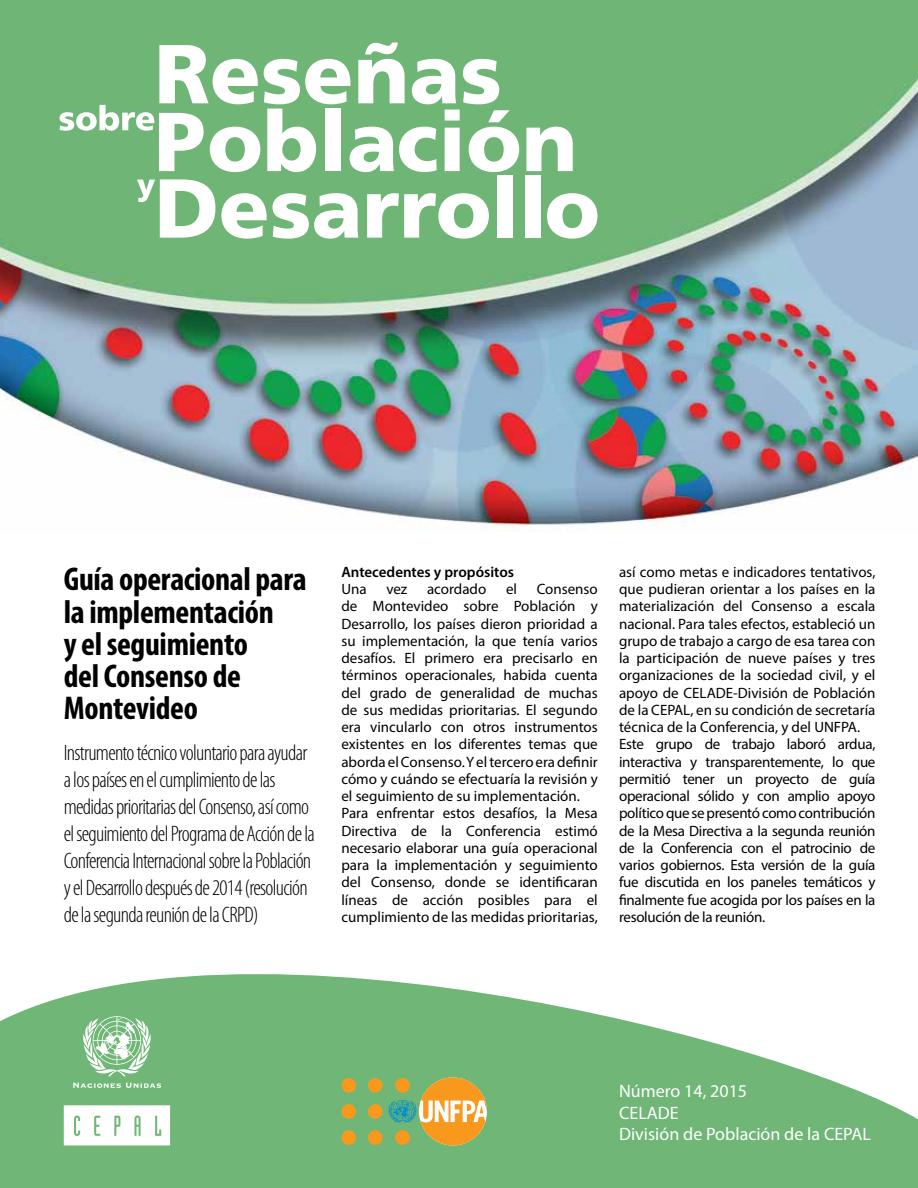
<style>
.page{position:relative;width:918px;height:1188px;background:#fff}
.page>*{position:absolute;margin:0;border:0;box-sizing:border-box;transform-origin:0 0}
.t1{font:700 condensed 33px/32.2px "Myriad Pro";letter-spacing:-.01em;color:#000}
.t2{font:300 condensed 22.5px/27px "Myriad Pro";letter-spacing:-.03em;color:#000}
.t3{font:18px/21.6px "Myriad Pro";color:#fff}
.t4{font:15px/17.2px "Myriad Pro";letter-spacing:-.02em;color:#000}
.t5{font:15px/17.2px "Myriad Pro";color:#000}
.t6{font:600 15px "Myriad Pro";color:#000}
</style>
<div class="page">
<svg style="left:0;top:974px;width:918px;height:214px;fill:#6fb677"></svg>
<div style="left:368px;top:1104px;width:15px;height:15px;background:#f8991d;border-radius:50%"></div>
<div style="left:368px;top:1130px;width:15px;height:15px;background:#f8991d;border-radius:50%"></div>
<div style="left:368px;top:1078px;width:15px;height:15px;background:#f8991d;border-radius:50%"></div>
<div style="left:341px;top:1104px;width:15px;height:15px;background:#f8991d;border-radius:50%"></div>
<div style="left:341px;top:1130px;width:15px;height:15px;background:#f8991d;border-radius:50%"></div>
<div style="left:341px;top:1078px;width:15px;height:15px;background:#f8991d;border-radius:50%"></div>
<svg style="left:389px;top:1077px;width:98px;height:68px"></svg>
<svg style="left:83px;top:1016px;width:68px;height:60px"></svg>
<svg style="left:73px;top:1083px;width:88px;height:5px"></svg>
<div style="left:65px;top:1106px;width:104px;height:39px;background:#fff"></div>
<div style="left:64px;top:1105px;width:106px;height:40px;border:2px solid #fff"></div>
<svg style="left:74px;top:1116px;width:6px;height:20px"></svg>
<svg style="left:94px;top:1116px;width:6px;height:20px"></svg>
<svg style="left:114px;top:1116px;width:6px;height:20px"></svg>
<svg style="left:134px;top:1116px;width:7px;height:20px"></svg>
<svg style="left:155px;top:1116px;width:6px;height:20px"></svg>
<img style="left:0;top:0;width:918px;height:532px">
<svg style="left:137px;top:179px;width:78px;height:59px"></svg>
<svg style="left:221px;top:193px;width:137px;height:46px"></svg>
<svg style="left:367px;top:193px;width:122px;height:46px"></svg>
<div style="left:498px;top:175px;width:15px;height:63px;background:#fff"></div>
<div style="left:526px;top:175px;width:15px;height:63px;background:#fff"></div>
<svg style="left:547px;top:193px;width:51px;height:46px"></svg>
<svg style="left:60px;top:43px;width:459px;height:129px"></svg>
<svg style="left:526px;top:127px;width:47px;height:44px"></svg>
<h1 class="t1" style="left:64px;top:562px;width:245px">Guía operacional para la implementación<br>y el seguimiento<br>del Consenso de<br>Montevideo</h1>
<p class="t6" style="left:341px;top:562px;width:174px">Antecedentes y propósitos</p>
<p class="t5" style="left:341px;top:580px;width:27px">Una</p>
<p class="t5" style="left:386px;top:580px;width:22px">vez</p>
<p class="t5" style="left:427px;top:580px;width:61px">acordado</p>
<p class="t5" style="left:506px;top:580px;width:13px">el</p>
<p class="t5" style="left:341px;top:580px;width:258px;text-indent:195px">Consenso de Montevideo sobre Población y Desarrollo, los países dieron prioridad a su implementación, la que tenía varios desafíos. El primero era precisarlo en términos operacionales, habida cuenta del grado de generalidad de muchas de sus medidas prioritarias. El segundo era vincularlo con otros instrumentos existentes en los diferentes temas que aborda el Consenso. Y el tercero era definir cómo y cuándo se efectuaría la revisión y el seguimiento de su implementación.<br>Para enfrentar estos desafíos, la Mesa Directiva de la Conferencia estimó necesario elaborar una guía operacional para la implementación y seguimiento del Consenso, donde se identificaran líneas de acción posibles para el cumplimiento de las medidas prioritarias,</p>
<p class="t2" style="left:64px;top:739px;width:253px">Instrumento técnico voluntario para ayudar a los países en el cumplimiento de las medidas prioritarias del Consenso, así como el seguimiento del Programa de Acción de la Conferencia Internacional sobre la Población y el Desarrollo después de 2014 (resolución de la segunda reunión de la CRPD)</p>
<p class="t4" style="left:619px;top:563px;width:258px">así como metas e indicadores tentativos, que pudieran orientar a los países en la materialización del Consenso a escala nacional. Para tales efectos, estableció un grupo de trabajo a cargo de esa tarea con la participación de nueve países y tres organizaciones de la sociedad civil, y el apoyo de CELADE-División de Población de la CEPAL, en su condición de secretaría técnica de la Conferencia, y del UNFPA.<br>Este grupo de trabajo laboró ardua, interactiva y transparentemente, lo que permitió tener un proyecto de guía operacional sólido y con amplio apoyo político que se presentó como contribución de la Mesa Directiva a la segunda reunión de la Conferencia con el patrocinio de varios gobiernos. Esta versión de la guía fue discutida en los paneles temáticos y finalmente fue acogida por los países en la resolución de la reunión.</p>
<p class="t3" style="left:619px;top:1080px;width:253px">Número 14, 2015<br>CELADE<br>División de Población de la CEPAL</p>
</div>
